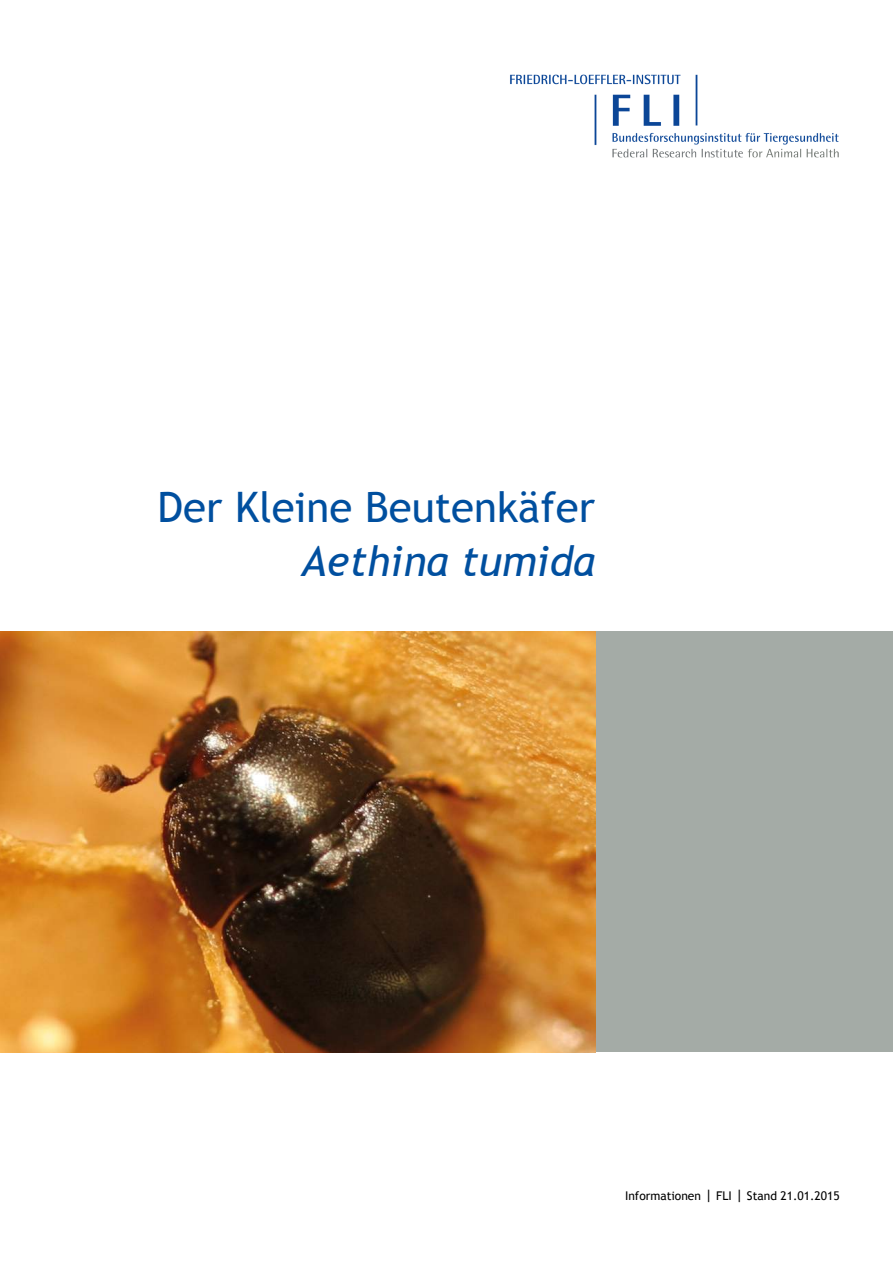
<style>
.page{position:relative;width:893px;height:1263px;background:#fff}
.page>*{position:absolute;margin:0;border:0;box-sizing:border-box;transform-origin:0 0}
.t1{font:42px "Trebuchet MS";color:#004f9f}
.t2{font:italic 42px "Trebuchet MS";color:#004f9f}
.t3{font:12px "Trebuchet MS";color:#000}
.s1{font-size:15px}
</style>
<div class="page">
<img style="left:510px;top:74px;width:329px;height:84px">
<div style="left:0;top:631px;width:893px;height:421px;background:#a4aba6"></div>
<img style="left:0;top:631px;width:595px;height:421px">
<h1 class="t1" style="left:158px;top:480px;width:439px">Der Kleine Beutenkäfer</h1>
<h1 class="t2" style="left:301px;top:535px;width:296px">Aethina tumida</h1>
<p class="t3" style="left:625px;top:1188px;width:216px">Informationen <span class="s1">|</span> FLI <span class="s1">|</span> Stand 21.01.2015</p>
</div>
